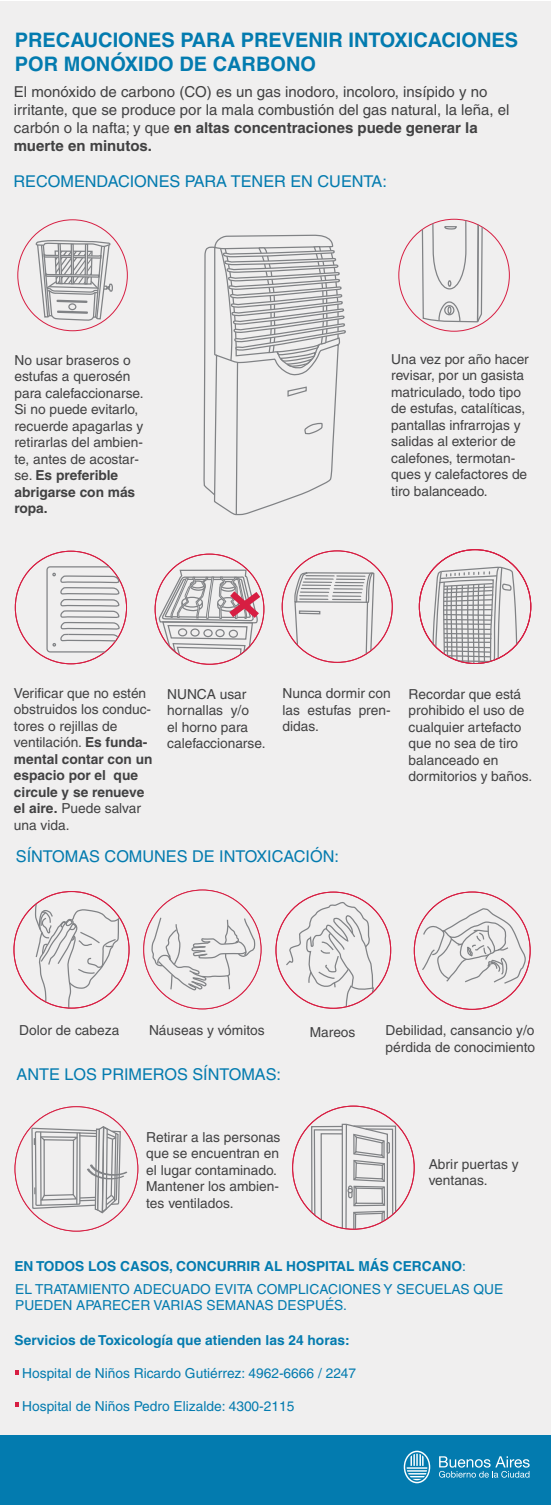
<style>
.page{position:relative;width:551px;height:1505px;background:#fff}
.page>*{position:absolute;margin:0;border:0;box-sizing:border-box;transform-origin:0 0}
.t1{font:700 20px/24px "Helvetica";color:#037baf}
.t2{font:16.25px "Helvetica";color:#037baf}
.t3{font:15px/18px "Helvetica";color:#414142}
.t4{font:13.75px/16.5px "Helvetica";color:#414142}
.t5{font:13.75px/16.5px "Helvetica";color:#037baf}
.t6{font:700 13.75px "Helvetica";color:#037baf}
.s1{font-weight:700}
.s2{font-weight:400}
</style>
<div class="page">
<div style="left:0;top:1px;width:551px;height:1503px;background:#f0efef"></div>
<svg style="left:17px;top:219px;width:111px;height:113px"></svg>
<svg style="left:13px;top:891px;width:117px;height:118px"></svg>
<svg style="left:143px;top:218px;width:389px;height:792px"></svg>
<svg style="left:14px;top:550px;width:113px;height:115px"></svg>
<div style="left:0;top:1435px;width:551px;height:69px;background:#037baf"></div>
<svg style="left:439px;top:1456px;width:91px;height:21px"></svg>
<svg style="left:404px;top:1450px;width:26px;height:33px"></svg>
<svg style="left:15px;top:1370px;width:4px;height:4px"></svg>
<svg style="left:15px;top:1402px;width:4px;height:4px"></svg>
<svg style="left:292px;top:1105px;width:123px;height:125px"></svg>
<svg style="left:14px;top:1106px;width:125px;height:126px"></svg>
<h1 class="t1" style="left:15px;top:27px;width:505px">PRECAUCIONES PARA PREVENIR INTOXICACIONES<br>POR MONÓXIDO DE CARBONO</h1>
<p class="t3" style="left:14px;top:83px;width:497px">El monóxido de carbono (CO) es un gas inodoro, incoloro, insípido y no irritante, que se produce por la mala combustión del gas natural, la leña, el carbón o la nafta; y que <span class="s1">en altas concentraciones puede generar la muerte en minutos.</span></p>
<p class="t2" style="left:14px;top:172px;width:375px">RECOMENDACIONES PARA TENER EN CUENTA:</p>
<p class="t4" style="left:14px;top:352px;width:131px">No usar braseros o estufas a querosén para calefaccionarse.<br>Si no puede evitarlo, recuerde apagarlas y retirarlas del ambien&shy;te, antes de acostar&shy;se. <span class="s1">Es preferible abrigarse con más ropa.</span></p>
<p class="t4" style="left:391px;top:351px;width:139px">Una vez por año hacer revisar, por un gasista matriculado, todo tipo de estufas, catalíticas, pantallas infrarrojas y salidas al exterior de calefones, termotan&shy;ques y calefactores de tiro balanceado.</p>
<p class="t4" style="left:14px;top:684px;width:140px">Verificar que no estén obstruidos los conduc&shy;tores o rejillas de ventilación. <span class="s1">Es funda&shy;mental contar con un espacio por el que circule y se renueve el aire.</span> Puede salvar una vida.</p>
<p class="t4" style="left:167px;top:686px;width:100px">NUNCA usar hornallas y/o<br>el horno para calefaccionarse.</p>
<p class="t4" style="left:282px;top:685px;width:110px;text-align:justify">Nunca dormir con las estufas pren&shy;didas.</p>
<p class="t4" style="left:409px;top:686px;width:125px">Recordar que está prohibido el uso de cualquier artefacto que no sea de tiro balanceado en dormitorios y baños.</p>
<p class="t2" style="left:16px;top:846px;width:325px">SÍNTOMAS COMUNES DE INTOXICACIÓN:</p>
<p class="t4" style="left:19px;top:1022px;width:102px">Dolor de cabeza</p>
<p class="t4" style="left:149px;top:1021px;width:117px">Náuseas y vómitos</p>
<p class="t4" style="left:310px;top:1023px;width:47px">Mareos</p>
<p class="t4" style="left:385px;top:1022px;width:151px">Debilidad, cansancio y/o pérdida de conocimiento</p>
<p class="t2" style="left:17px;top:1064px;width:266px">ANTE LOS PRIMEROS SÍNTOMAS:</p>
<p class="t4" style="left:146px;top:1128px;width:136px">Retirar a las personas que se encuentran en el lugar contaminado.<br>Mantener los ambien&shy;tes ventilados.</p>
<p class="t4" style="left:429px;top:1155px;width:92px">Abrir puertas y ventanas.</p>
<p class="t6" style="left:14px;top:1257px;width:453px">EN TODOS LOS CASOS, CONCURRIR AL HOSPITAL MÁS CERCANO<span class="s2">:</span></p>
<p class="t5" style="left:15px;top:1280px;width:490px">EL TRATAMIENTO ADECUADO EVITA COMPLICACIONES Y SECUELAS QUE<br>PUEDEN APARECER VARIAS SEMANAS DESPUÉS.</p>
<p class="t6" style="left:15px;top:1331px;width:337px">Servicios de Toxicología que atienden las 24 horas:</p>
<p class="t5" style="left:22px;top:1364px;width:336px">Hospital de Niños Ricardo Gutiérrez: 4962-6666 / 2247</p>
<p class="t5" style="left:22px;top:1397px;width:274px">Hospital de Niños Pedro Elizalde: 4300-2115</p>
</div>
